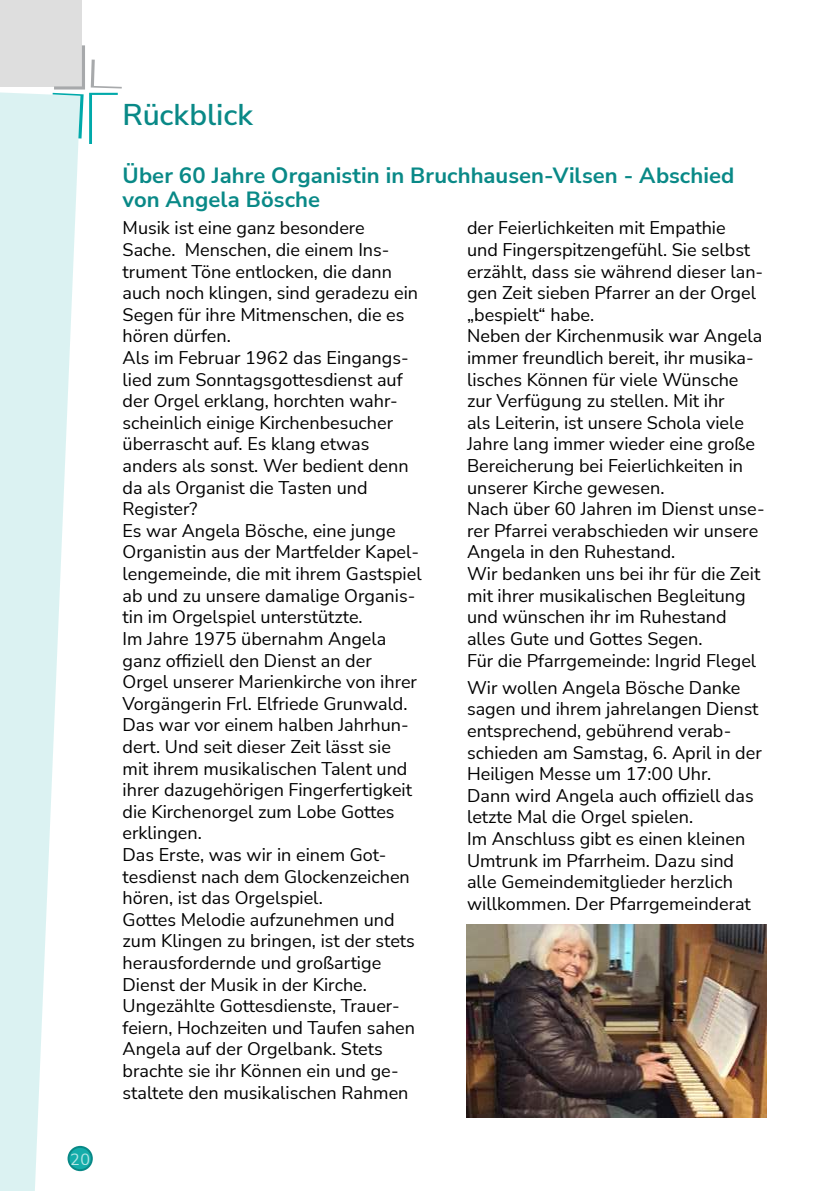
<style>
.page{position:relative;width:840px;height:1191px;background:#fff}
.page>*{position:absolute;margin:0;border:0;box-sizing:border-box;transform-origin:0 0}
.t1{font:600 30px "Nunito Sans";letter-spacing:-.005em;color:#098987}
.t2{font:700 22px/24px "Nunito Sans";letter-spacing:.005em;color:#098987}
.t3{font:18px/21.6px "Nunito Sans";color:#000}
.t4{font:16px "Nunito Sans";color:#fff}
</style>
<div class="page">
<div style="left:68px;top:1146px;width:24px;height:24px;background:#14adaa;border-radius:50%"></div>
<div style="left:67px;top:1145px;width:26px;height:26px;border:2px solid #098987;border-radius:50%"></div>
<div style="left:0;top:0;width:82px;height:87px;background:#dedede"></div>
<svg style="left:0;top:92px;width:80px;height:1099px;fill:#dbf2f2"></svg>
<svg style="left:53px;top:45px;width:69px;height:99px"></svg>
<img style="left:466px;top:924px;width:299px;height:193px">
<p class="t4" style="left:71px;top:1149px;width:21px">20</p>
<h1 class="t1" style="left:122px;top:104px;width:132px">Rückblick</h1>
<p class="t2" style="left:122px;top:163px;width:613px">Über 60 Jahre Organistin in Bruchhausen-Vilsen - Abschied von Angela Bösche</p>
<p class="t3" style="left:122px;top:217px;width:300px">Musik ist eine ganz besondere<br>Sache. Menschen, die einem Ins&shy;trument Töne entlocken, die dann auch noch klingen, sind geradezu ein<br>Segen für ihre Mitmenschen, die es hören dürfen.<br>Als im Februar 1962 das Eingangs&shy;lied zum Sonntagsgottesdienst auf der Orgel erklang, horchten wahr&shy;scheinlich einige Kirchenbesucher überrascht auf. Es klang etwas anders als sonst. Wer bedient denn da als Organist die Tasten und<br>Register?<br>Es war Angela Bösche, eine junge<br>Organistin aus der Martfelder Kapel&shy;lengemeinde, die mit ihrem Gastspiel ab und zu unsere damalige Organis&shy;tin im Orgelspiel unterstützte.<br>Im Jahre 1975 übernahm Angela ganz offiziell den Dienst an der<br>Orgel unserer Marienkirche von ihrer<br>Vorgängerin Frl. Elfriede Grunwald.<br>Das war vor einem halben Jahrhun&shy;dert. Und seit dieser Zeit lässt sie<br>mit ihrem musikalischen Talent und ihrer dazugehörigen Fingerfertigkeit die Kirchenorgel zum Lobe Gottes erklingen.<br>Das Erste, was wir in einem Got&shy;tesdienst nach dem Glockenzeichen hören, ist das Orgelspiel.<br>Gottes Melodie aufzunehmen und zum Klingen zu bringen, ist der stets herausfordernde und großartige<br>Dienst der Musik in der Kirche.<br>Ungezählte Gottesdienste, Trauer&shy;feiern, Hochzeiten und Taufen sahen<br>Angela auf der Orgelbank. Stets brachte sie ihr Können ein und ge&shy;staltete den musikalischen Rahmen</p>
<p class="t3" style="left:467px;top:217px;width:299px">der Feierlichkeiten mit Empathie<br>und Fingerspitzengefühl. Sie selbst erzählt, dass sie während dieser lan&shy;gen Zeit sieben Pfarrer an der Orgel „bespielt“ habe.<br>Neben der Kirchenmusik war Angela immer freundlich bereit, ihr musika&shy;lisches Können für viele Wünsche zur Verfügung zu stellen. Mit ihr<br>als Leiterin, ist unsere Schola viele Jahre lang immer wieder eine große Bereicherung bei Feierlichkeiten in unserer Kirche gewesen.<br>Nach über 60 Jahren im Dienst unse&shy;rer Pfarrei verabschieden wir unsere Angela in den Ruhestand.<br>Wir bedanken uns bei ihr für die Zeit mit ihrer musikalischen Begleitung und wünschen ihr im Ruhestand alles Gute und Gottes Segen.<br>Für die Pfarrgemeinde: Ingrid Flegel</p>
<p class="t3" style="left:467px;top:676px;width:296px">Wir wollen Angela Bösche Danke sagen und ihrem jahrelangen Dienst entsprechend, gebührend verab&shy;schieden am Samstag, 6. April in der Heiligen Messe um 17:00 Uhr.<br>Dann wird Angela auch offiziell das letzte Mal die Orgel spielen.<br>Im Anschluss gibt es einen kleinen Umtrunk im Pfarrheim. Dazu sind alle Gemeindemitglieder herzlich willkommen. Der Pfarrgemeinderat</p>
</div>
